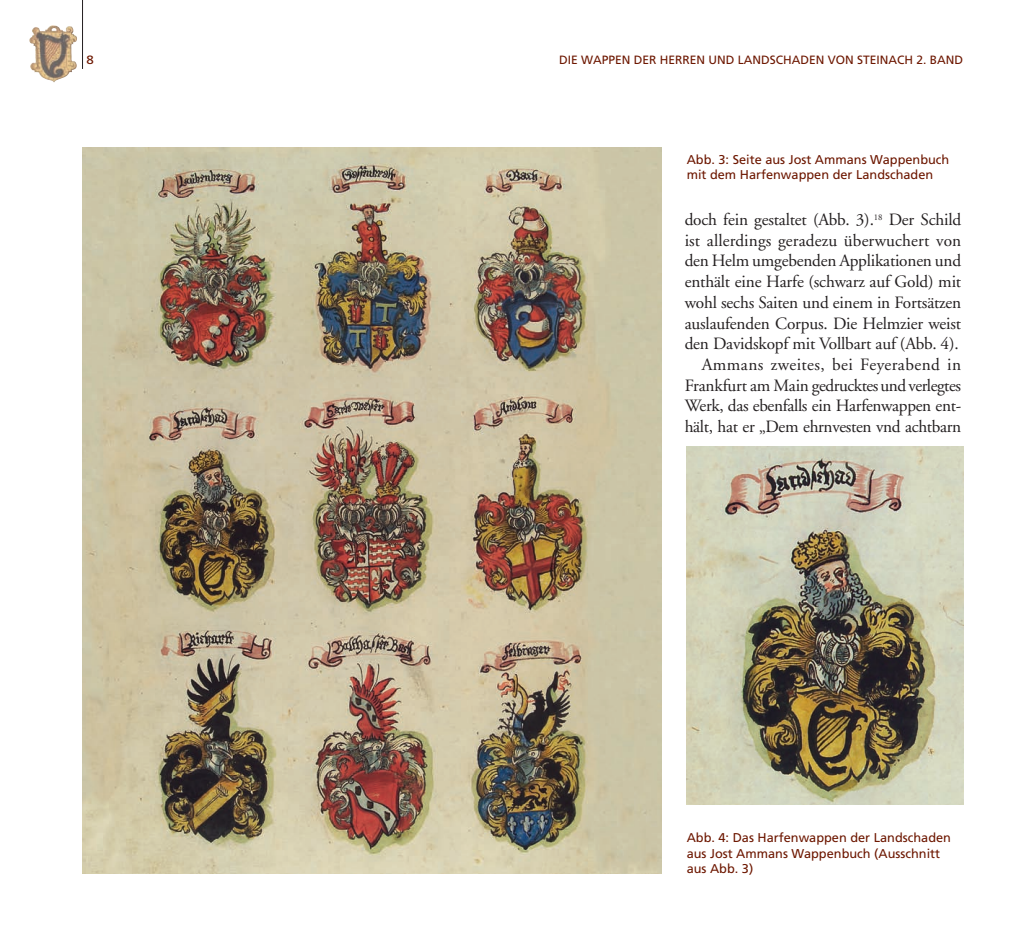
<style>
.page{position:relative;width:1033px;height:948px;background:#fff}
.page>*{position:absolute;margin:0;border:0;box-sizing:border-box;transform-origin:0 0}
.t1{font:17.25px/20.7px "Adobe Garamond";letter-spacing:-.01em;color:#231f20;text-align:right}
.t2{font:12.75px/15.3px "Frutiger";color:#6d1701}
.t3{font:12px "Frutiger";color:#6d1701}
.t4{font:12px "Frutiger";color:#6d1701;scale:1.1 1}
</style>
<div class="page">
<hr style="left:82px;top:0;width:1px;height:69px;background:#231f20">
<img style="left:29px;top:25px;width:48px;height:58px">
<img style="left:82px;top:148px;width:579px;height:725px">
<img style="left:686px;top:446px;width:277px;height:358px">
<p class="t4" style="left:86px;top:53px;width:8px">8</p>
<p class="t3" style="left:559px;top:53px;width:405px">DIE WAPPEN DER HERREN UND LANDSCHADEN VON STEINACH 2. BAND</p>
<p class="t2" style="left:686px;top:151px;width:264px">Abb. 3: Seite aus Jost Ammans Wappenbuch mit dem Harfenwappen der Landschaden</p>
<p class="t1" style="left:684px;top:209px;width:278px">doch fein gestaltet (Abb. 3).<sup>18</sup> Der Schild ist allerdings geradezu überwuchert von den Helm umgebenden Applikationen und enthält eine Harfe (schwarz auf Gold) mit wohl sechs Saiten und einem in Fortsätzen auslaufenden Corpus. Die Helmzier weist den Davidskopf mit Vollbart auf (Abb. 4).<br>Ammans zweites, bei Feyerabend in Frankfurt am Main gedrucktes und verlegtes Werk, das ebenfalls ein Harfenwappen ent&shy;hält, hat er „Dem ehrn vesten vnd achtbarn</p>
<p class="t2" style="left:686px;top:830px;width:266px">Abb. 4: Das Harfen wappen der Landschaden aus Jost Ammans Wappenbuch (Ausschnitt aus Abb. 3)</p>
</div>
